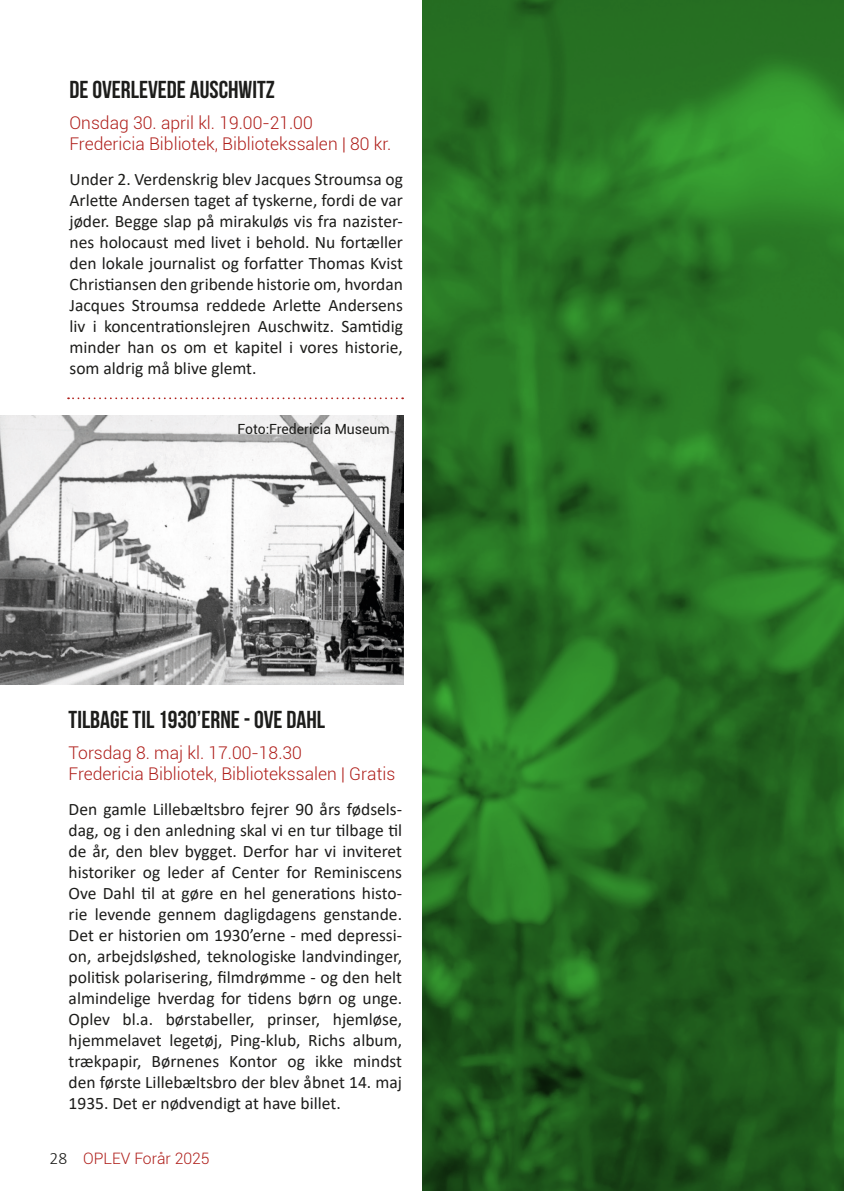
<style>
.page{position:relative;width:844px;height:1191px;background:#fff}
.page>*{position:absolute;margin:0;border:0;box-sizing:border-box;transform-origin:0 0}
.t1{font:24.5px "Bebas Neue";color:#1d1d1b}
.t2{font:17.5px/21px "Calibri";color:#1d1d1b;text-align:justify}
.t3{font:300 17.5px "Roboto";color:#af1e1a}
.t4{font:300 15.75px "Roboto";color:#af1e1a}
.t5{font:14px "Roboto";color:#1d1d1b}
.s1{font-family:"Calibri";font-size:17.5px;color:#1d1d1b}
</style>
<div class="page">
<svg style="left:422px;top:0;width:421px;height:1191px;background:#256e22"></svg>
<img style="left:0;top:416px;width:403px;height:268px">
<svg style="left:68px;top:397px;width:335px;height:2px"></svg>
<p class="t1" style="left:69px;top:76px;width:207px">DE OVERLEVEDE AUSCHWITZ</p>
<p class="t3" style="left:69px;top:111px;width:245px">Onsdag 30. april kl. 19.00-21.00</p>
<p class="t3" style="left:69px;top:132px;width:323px">Fredericia Bibliotek, Bibliotekssalen | 80 kr.</p>
<p class="t2" style="left:69px;top:168px;width:335px">Under 2. Verdenskrig blev Jacques Stroumsa og Arlette Andersen taget af tyskerne, fordi de var jøder. Begge slap på mirakuløs vis fra nazister&shy;nes holocaust med livet i behold. Nu fortæller den lokale journalist og forfatter Thomas Kvist Christiansen den gribende historie om, hvordan Jacques Stroumsa reddede Arlette Andersens liv i koncentrationslejren Auschwitz. Samtidig minder han os om et kapitel i vores historie, som aldrig må blive glemt.</p>
<p class="t5" style="left:237px;top:419px;width:154px">Foto:Fredericia Museum</p>
<p class="t1" style="left:69px;top:706px;width:258px">TILBAGE TIL 1930’ERNE - OVE DAHL</p>
<p class="t3" style="left:69px;top:741px;width:235px">Torsdag 8. maj kl. 17.00-18.30</p>
<p class="t3" style="left:69px;top:762px;width:328px">Fredericia Bibliotek, Bibliotekssalen | Gratis</p>
<p class="t2" style="left:69px;top:798px;width:335px">Den gamle Lillebæltsbro fejrer 90 års fødsels&shy;dag, og i den anledning skal vi en tur tilbage til de år, den blev bygget. Derfor har vi inviteret historiker og leder af Center for Reminiscens Ove Dahl til at gøre en hel generations histo&shy;rie levende gennem dagligdagens genstande.<br>Det er historien om 1930’erne - med depressi&shy;on, arbejdsløshed, teknologiske landvindinger, politisk polarisering, filmdrømme - og den helt almindelige hverdag for tidens børn og unge.<br>Oplev bl.a. børstabeller, prinser, hjemløse, hjemmelavet legetøj, Ping-klub, Richs album, trækpapir, Børnenes Kontor og ikke mindst den første Lillebæltsbro der blev åbnet 14. maj 1935. Det er nødvendigt at have billet.</p>
<p class="t4" style="left:50px;top:1147px;width:161px"><span class="s1">28</span> OPLEV Forår 2025</p>
</div>
